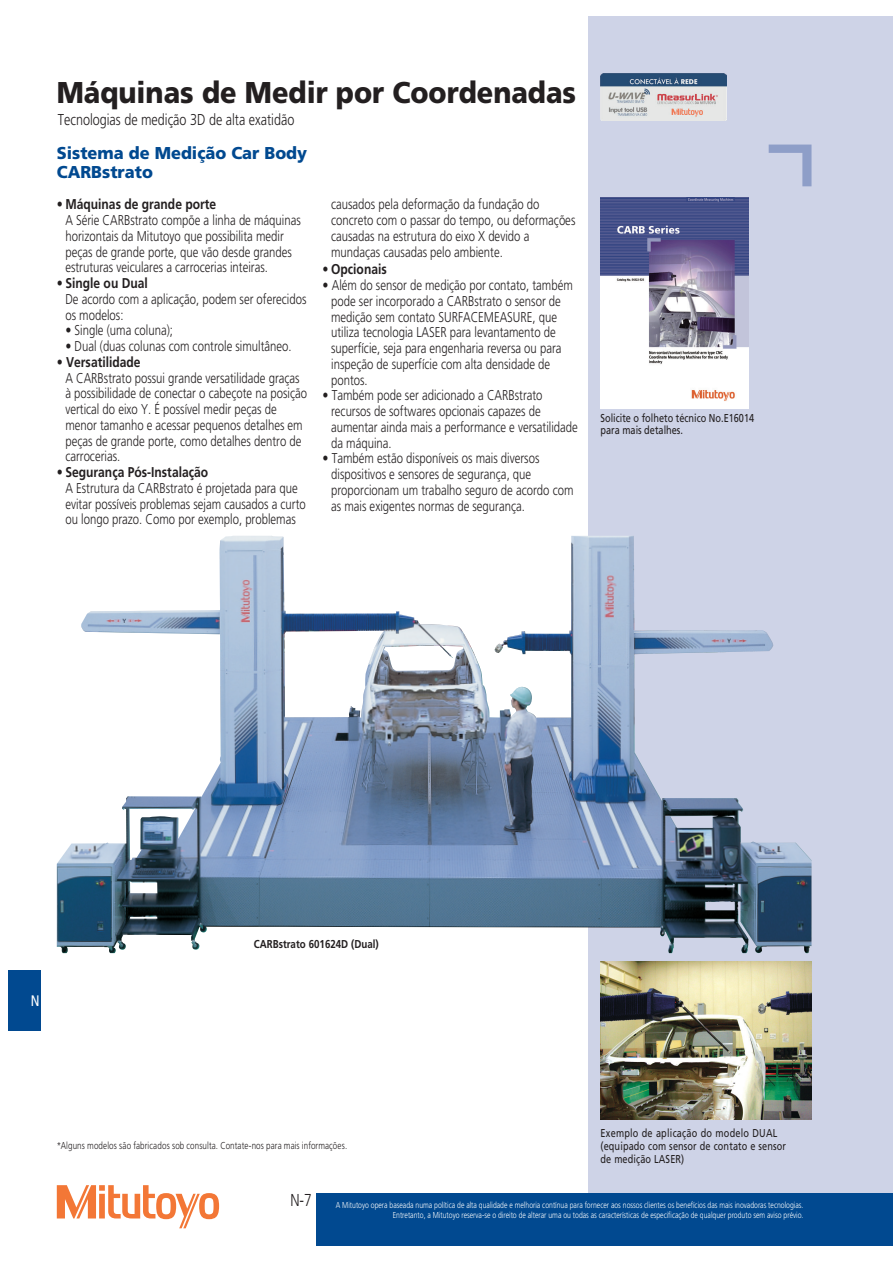
<style>
.page{position:relative;width:893px;height:1263px;background:#fff}
.page>*{position:absolute;margin:0;border:0;box-sizing:border-box;transform-origin:0 0}
.t1{font:900 30px "Mitutoyo Frutiger";color:#231f20;scale:.95 1}
.t2{font:300 17.25px "Mitutoyo Frutiger";color:#231f20}
.t3{font:900 17.1px/18.6px "Mitutoyo Frutiger";color:#014990}
.t4{font:300 15.75px "Mitutoyo Frutiger";color:#231f20}
.t5{font:15.15px "Mitutoyo Frutiger";color:#fff}
.t6{font:300 14.25px/15.8px "Mitutoyo Frutiger";color:#231f20}
.t7{font:700 14.25px "Mitutoyo Frutiger";color:#231f20}
.t8{font:11.4px/12.9px "Mitutoyo Frutiger";letter-spacing:.01em;color:#231f20}
.t9{font:700 11.4px "Mitutoyo Frutiger";color:#231f20}
.t10{font:300 10.05px "Mitutoyo Frutiger";letter-spacing:.01em;color:#231f20}
.t11{font:300 8.55px/10.1px "Mitutoyo Frutiger";color:#fff;text-align:right}
.s1{font-weight:700}
</style>
<div class="page">
<div style="left:588px;top:17px;width:305px;height:1197px;background:#ced3e7"></div>
<div style="left:316px;top:1193px;width:577px;height:53px;background:#014990"></div>
<svg style="left:57px;top:1185px;width:162px;height:43px"></svg>
<div style="left:8px;top:970px;width:33px;height:61px;background:#014990"></div>
<img style="left:600px;top:961px;width:211px;height:159px">
<img style="left:57px;top:536px;width:689px;height:417px">
<img style="left:600px;top:197px;width:149px;height:211px">
<svg style="left:769px;top:145px;width:42px;height:41px"></svg>
<img style="left:600px;top:74px;width:126px;height:47px">
<h1 class="t1" style="left:57px;top:79px;width:548px">Máquinas de Medir por Coordenadas</h1>
<p class="t4" style="left:58px;top:113px;width:238px">Tecnologias de medição 3D de alta exatidão</p>
<p class="t3" style="left:57px;top:145px;width:252px">Sistema de Medição Car Body<br>CARBstrato</p>
<p class="t7" style="left:57px;top:198px;width:161px">• Máquinas de grande porte</p>
<p class="t6" style="left:65px;top:213px;width:237px">A Série CARBstrato compõe a linha de máquinas horizontais da Mitutoyo que possibilita medir peças de grande porte, que vão desde grandes estruturas veiculares a carrocerias inteiras.</p>
<p class="t7" style="left:57px;top:277px;width:93px">• Single ou Dual</p>
<p class="t6" style="left:65px;top:292px;width:243px">De acordo com a aplicação, podem ser oferecidos os modelos:</p>
<p class="t6" style="left:65px;top:323px;width:109px"><span class="s1">•</span> Single (uma coluna);</p>
<p class="t6" style="left:65px;top:339px;width:228px"><span class="s1">•</span> Dual (duas colunas com controle simultâneo.</p>
<p class="t7" style="left:57px;top:356px;width:85px">• Versatilidade</p>
<p class="t6" style="left:65px;top:370px;width:243px">A CARBstrato possui grande versatilidade graças à possibilidade de conectar o cabeçote na posição vertical do eixo Y. É possível medir peças de menor tamanho e acessar pequenos detalhes em peças de grande porte, como detalhes dentro de carrocerias.</p>
<p class="t7" style="left:57px;top:466px;width:153px">• Segurança Pós-Instalação</p>
<p class="t6" style="left:65px;top:481px;width:242px">A Estrutura da CARBstrato é projetada para que evitar possíveis problemas sejam causados a curto ou longo prazo. Como por exemplo, problemas</p>
<p class="t6" style="left:331px;top:197px;width:246px">causados pela deformação da fundação do concreto com o passar do tempo, ou deformações causadas na estrutura do eixo X devido a mundaças causadas pelo ambiente.</p>
<p class="t7" style="left:323px;top:263px;width:66px">• Opcionais</p>
<p class="t6" style="left:331px;top:278px;width:243px;text-indent:-9px"><span class="s1">•</span> Além do sensor de medição por contato, também pode ser incorporado a CARBstrato o sensor de medição sem contato SURFACEMEASURE, que utiliza tecnologia LASER para levantamento de superfície, seja para engenharia reversa ou para inspeção de superfície com alta densidade de pontos.</p>
<p class="t6" style="left:331px;top:388px;width:248px;text-indent:-9px"><span class="s1">•</span> Também pode ser adicionado a CARBstrato recursos de softwares opcionais capazes de aumentar ainda mais a performance e versatilidade da máquina.</p>
<p class="t6" style="left:331px;top:451px;width:244px;text-indent:-9px"><span class="s1">•</span> Também estão disponíveis os mais diversos dispositivos e sensores de segurança, que proporcionam um trabalho seguro de acordo com as mais exigentes normas de segurança.</p>
<p class="t8" style="left:600px;top:413px;width:155px;line-height:12.1px">Solicite o folheto técnico No.E16014 para mais detalhes.</p>
<p class="t5" style="left:31px;top:994px;width:10px">N</p>
<p class="t9" style="left:254px;top:939px;width:126px">CARBstrato 601624D (Dual)</p>
<p class="t10" style="left:57px;top:1141px;width:292px">*Alguns modelos são fabricados sob consulta. Contate-nos para mais informações.</p>
<p class="t8" style="left:600px;top:1127px;width:187px">Exemplo de aplicação do modelo DUAL (equipado com sensor de contato e sensor de medição LASER)</p>
<p class="t2" style="left:290px;top:1193px;width:23px">N-7</p>
<p class="t11" style="left:336px;top:1200px;width:469px">A Mitutoyo opera baseada numa política de alta qualidade e melhoria contínua para fornecer aos nossos clientes os benefícios das mais inovadoras tecnologias.<br>Entretanto, a Mitutoyo reserva-se o direito de alterar uma ou todas as características de especificação de qualquer produto sem aviso prévio.</p>
</div>
